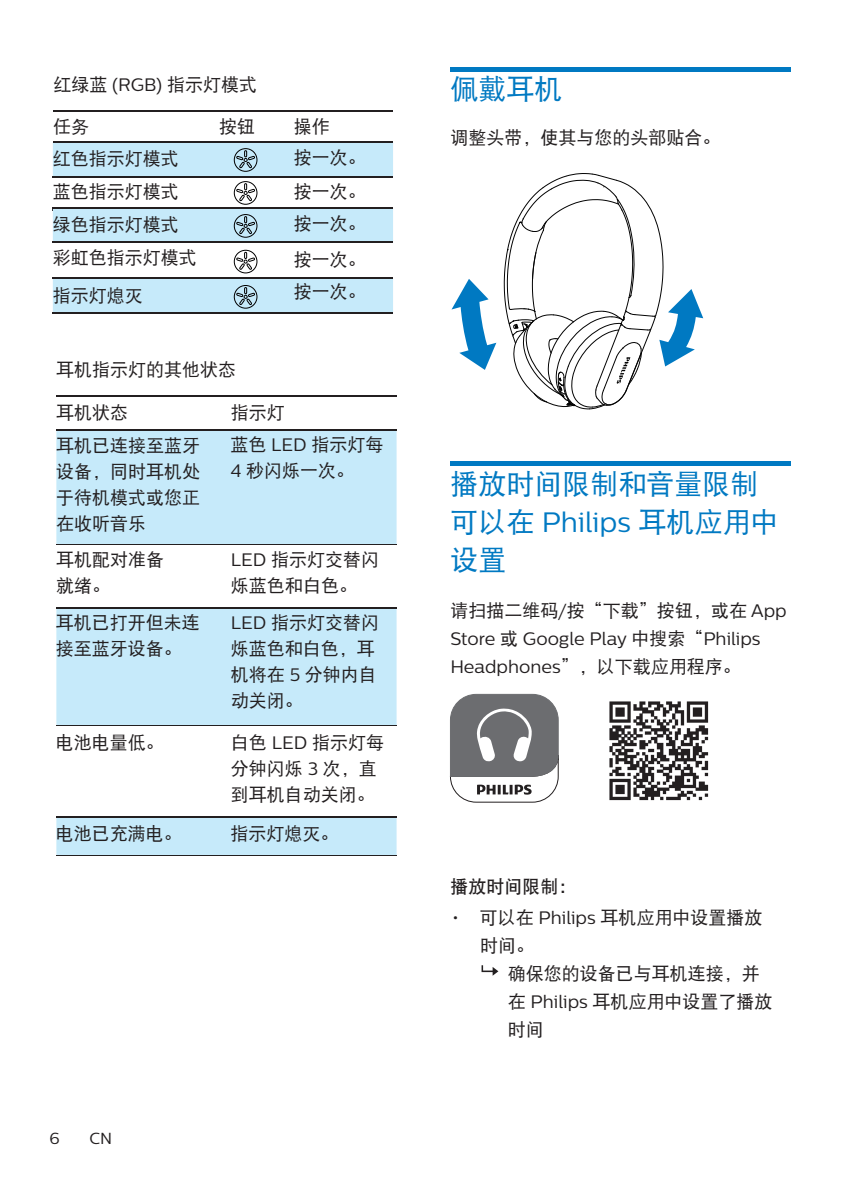
<style>
.page{position:relative;width:842px;height:1191px;background:#fff}
.page>*{position:absolute;margin:0;border:0;box-sizing:border-box;transform-origin:0 0}
.t1{font:28px/38px "DF Hei W5";color:#0079c2}
.t2{font:18px/26px "DF Hei W5";color:#231f20}
.t3{font:18px/28px "Centrale Sans";color:#231f20}
.t4{font:18px "DF Hei W7";color:#231f20}
.t5{font:16px "Centrale Sans";color:#231f20}
.s1{font-family:"Centrale Sans"}
.s2{font-family:"DF Hei W5"}
</style>
<div class="page">
<svg style="left:56px;top:430px;width:341px;height:425px;fill:#c6eafa"></svg>
<hr style="left:56px;top:396px;width:165px;height:1px;background:#231f20">
<hr style="left:221px;top:396px;width:176px;height:1px;background:#231f20">
<hr style="left:56px;top:429px;width:165px;height:1px;background:#231f20">
<hr style="left:221px;top:429px;width:176px;height:1px;background:#231f20">
<hr style="left:56px;top:543px;width:165px;height:1px;background:#231f20">
<hr style="left:221px;top:543px;width:176px;height:1px;background:#231f20">
<hr style="left:56px;top:607px;width:165px;height:1px;background:#231f20">
<hr style="left:221px;top:607px;width:176px;height:1px;background:#231f20">
<hr style="left:56px;top:725px;width:165px;height:1px;background:#231f20">
<hr style="left:221px;top:725px;width:176px;height:1px;background:#231f20">
<hr style="left:56px;top:816px;width:165px;height:1px;background:#231f20">
<hr style="left:221px;top:816px;width:176px;height:1px;background:#231f20">
<hr style="left:56px;top:855px;width:165px;height:1px;background:#231f20">
<hr style="left:221px;top:855px;width:176px;height:1px;background:#231f20">
<hr style="left:450px;top:67px;width:341px;height:4px;background:#0079c2">
<svg style="left:451px;top:279px;width:45px;height:91px"></svg>
<hr style="left:450px;top:461px;width:341px;height:4px;background:#0079c2">
<hr style="left:53px;top:110px;width:133px;height:1px;background:#231f20">
<hr style="left:186px;top:110px;width:98px;height:1px;background:#231f20">
<hr style="left:284px;top:110px;width:109px;height:1px;background:#231f20">
<hr style="left:53px;top:141px;width:133px;height:1px;background:#231f20">
<hr style="left:186px;top:141px;width:98px;height:1px;background:#231f20">
<hr style="left:284px;top:141px;width:109px;height:1px;background:#231f20">
<svg style="left:53px;top:142px;width:340px;height:35px;background:#badceb"></svg>
<div style="left:234px;top:148px;width:23px;height:24px;border:1px solid #000;border-radius:50%"></div>
<svg style="left:235px;top:183px;width:20px;height:19px"></svg>
<div style="left:234px;top:181px;width:23px;height:24px;border:1px solid #000;border-radius:50%"></div>
<svg style="left:53px;top:208px;width:340px;height:35px;background:#b6d6e4"></svg>
<div style="left:234px;top:214px;width:23px;height:24px;border:1px solid #000;border-radius:50%"></div>
<svg style="left:53px;top:279px;width:340px;height:35px;background:#badceb"></svg>
<div style="left:234px;top:285px;width:23px;height:24px;border:1px solid #000;border-radius:50%"></div>
<hr style="left:53px;top:278px;width:340px;height:1px;background:#231f20">
<svg style="left:235px;top:252px;width:20px;height:19px"></svg>
<div style="left:234px;top:250px;width:23px;height:23px;border:1px solid #000;border-radius:50%"></div>
<hr style="left:53px;top:207px;width:340px;height:1px;background:#231f20">
<svg style="left:481px;top:965px;width:17px;height:10px"></svg>
<svg style="left:504px;top:173px;width:199px;height:236px"></svg>
<svg style="left:450px;top:694px;width:108px;height:108px"></svg>
<img style="left:609px;top:701px;width:100px;height:100px">
<p class="t2" style="left:54px;top:71px;width:205px">红绿蓝 <span class="s1">(RGB)</span> 指示灯模式</p>
<p class="t2" style="left:53px;top:110px;width:127px;line-height:32.4px">任务<br>红色指示灯模式</p>
<p class="t2" style="left:219px;top:113px;width:37px">按钮</p>
<p class="t2" style="left:294px;top:113px;width:37px">操作</p>
<p class="t2" style="left:294px;top:144px;width:73px">按一次。</p>
<p class="t2" style="left:53px;top:179px;width:128px">蓝色指示灯模式</p>
<p class="t2" style="left:294px;top:179px;width:73px">按一次。</p>
<p class="t2" style="left:53px;top:212px;width:128px">绿色指示灯模式</p>
<p class="t2" style="left:294px;top:211px;width:73px">按一次。</p>
<p class="t2" style="left:53px;top:245px;width:146px">彩虹色指示灯模式</p>
<p class="t2" style="left:294px;top:246px;width:73px">按一次。</p>
<p class="t2" style="left:53px;top:283px;width:92px">指示灯熄灭</p>
<p class="t2" style="left:294px;top:278px;width:73px">按一次。</p>
<p class="t2" style="left:56px;top:356px;width:181px">耳机指示灯的其他状态</p>
<p class="t2" style="left:56px;top:399px;width:73px">耳机状态</p>
<p class="t2" style="left:231px;top:399px;width:55px">指示灯</p>
<p class="t2" style="left:56px;top:432px;width:145px;text-align:justify">耳机已连接至蓝牙设备，同时耳机处于待机模式或您正在收听音乐</p>
<p class="t2" style="left:230px;top:432px;width:155px">蓝色 <span class="s1">LED</span> 指示灯每<br><span class="s1">4</span> 秒闪烁一次。</p>
<p class="t2" style="left:56px;top:546px;width:109px">耳机配对准备就绪。</p>
<p class="t2" style="left:231px;top:546px;width:150px"><span class="s1">LED</span> 指示灯交替闪烁蓝色和白色。</p>
<p class="t2" style="left:56px;top:609px;width:145px">耳机已打开但未连接至蓝牙设备。</p>
<p class="t2" style="left:231px;top:609px;width:150px"><span class="s1">LED</span> 指示灯交替闪烁蓝色和白色，耳机将在 <span class="s1">5</span> 分钟内自动关闭。</p>
<p class="t2" style="left:56px;top:729px;width:109px">电池电量低。</p>
<p class="t2" style="left:231px;top:729px;width:155px">白色 <span class="s1">LED</span> 指示灯每分钟闪烁 <span class="s1">3</span> 次，直到耳机自动关闭。</p>
<p class="t2" style="left:56px;top:820px;width:127px">电池已充满电。</p>
<p class="t2" style="left:230px;top:820px;width:109px">指示灯熄灭。</p>
<p class="t5" style="left:49px;top:1129px;width:12px">6</p>
<p class="t5" style="left:89px;top:1129px;width:24px">CN</p>
<h1 class="t1" style="left:450px;top:70px;width:113px">佩戴耳机</h1>
<p class="t2" style="left:450px;top:125px;width:271px">调整头带，使其与您的头部贴合。</p>
<h1 class="t1" style="left:450px;top:465px;width:329px">播放时间限制和音量限制可以在 <span class="s1">Philips</span> 耳机应用中设置</h1>
<p class="t2" style="left:450px;top:597px;width:338px">请扫描二维码<span class="s1">/</span>按“下载”按钮，或在 <span class="s1">App</span></p>
<p class="t3" style="left:450px;top:624px;width:312px">Store <span class="s2">或</span> Google Play <span class="s2">中搜索“</span>Philips<br>Headphones<span class="s2">”，以下载应用程序。</span></p>
<p class="t4" style="left:450px;top:878px;width:127px">播放时间限制：</p>
<p class="t2" style="left:480px;top:903px;width:284px;line-height:28px;text-indent:-28px"><span class="s1">•</span> 可以在 <span class="s1">Philips</span> 耳机应用中设置播放时间。</p>
<p class="t2" style="left:508px;top:959px;width:266px;line-height:28px">确保您的设备已与耳机连接，并在 <span class="s1">Philips</span> 耳机应用中设置了播放时间</p>
</div>
